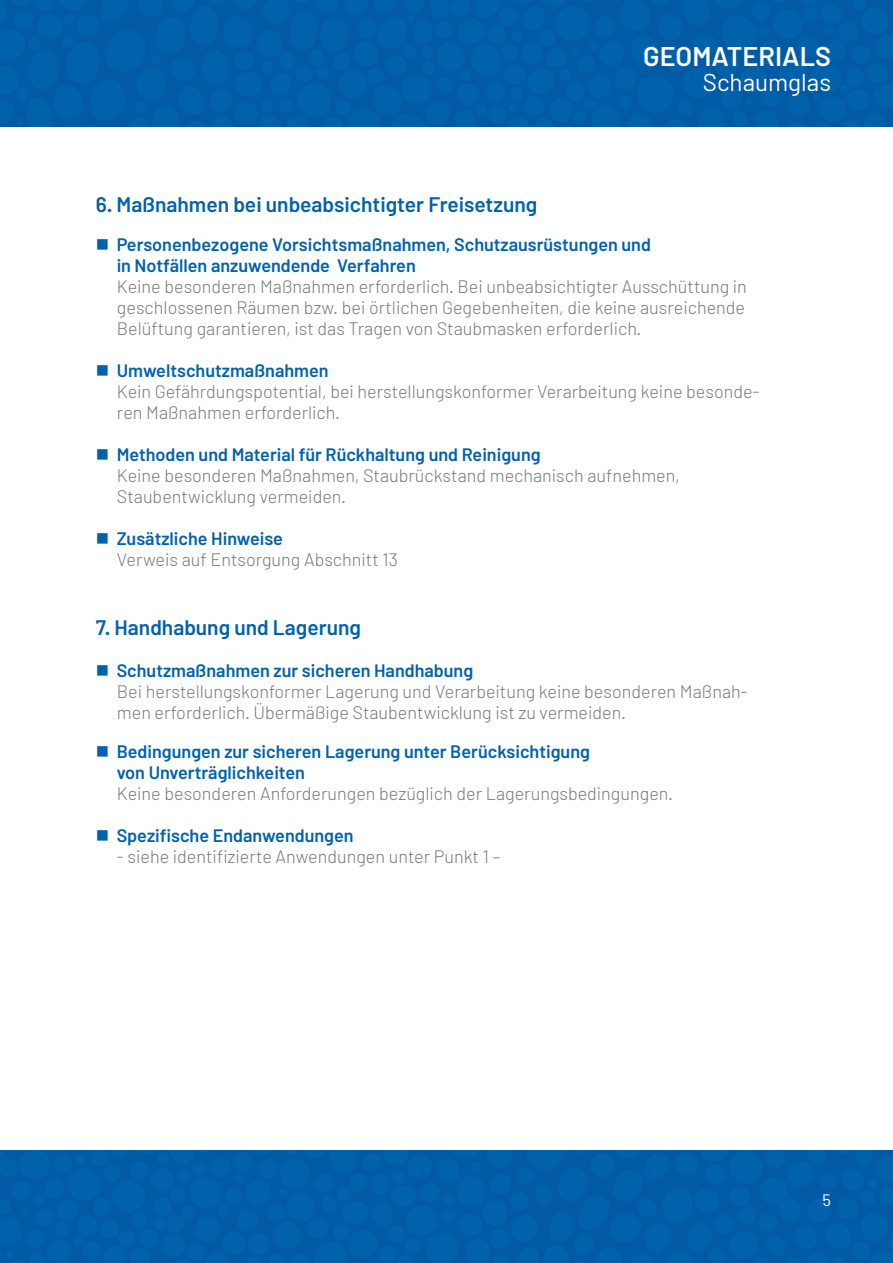
<style>
.page{position:relative;width:893px;height:1263px;background:#0161aa}
.page>*{position:absolute;margin:0;border:0;box-sizing:border-box;transform-origin:0 0}
.t1{font:600 27px "Barlow";color:#fff}
.t2{font:24.3px "Barlow";color:#fff}
.t3{font:600 21px "Barlow";color:#0161ab}
.t4{font:300 18px/21px "Barlow";color:#76787b}
.t5{font:600 18px/21px "Barlow";color:#0161ab}
.t6{font:16.5px "Barlow";color:#fff}
.s1{color:#0161ab}
.s2{font-weight:600;color:#0161ab}
</style>
<div class="page">
<div style="left:0;top:128px;width:893px;height:1021px;background:#fff"></div>
<h1 class="t1" style="left:643px;top:40px;width:189px">GEOMATERIALS</h1>
<h2 class="t2" style="left:703px;top:67px;width:130px">Schaumglas</h2>
<p class="t3" style="left:96px;top:192px;width:443px">6. Maßnahmen bei unbeabsichtigter Freisetzung</p>
<p class="t5" style="left:117px;top:234px;width:536px;text-indent:-21px">■ Personenbezogene Vorsichtsmaßnahmen, Schutzausrüstungen und in Notfällen anzuwendende Verfahren</p>
<p class="t4" style="left:117px;top:276px;width:631px;text-align:justify">Keine besonderen Maßnahmen erforderlich. Bei unbeabsichtigter Ausschüttung in geschlossenen Räumen bzw. bei örtlichen Gegebenheiten, die keine ausreichende Belüftung garantieren, ist das Tragen von Staubmasken erforderlich.</p>
<p class="t4" style="left:117px;top:360px;width:644px;text-indent:-21px"><span class="s1">■</span> <span class="s2">Umweltschutzmaßnahmen<br></span>Kein Gefährdungspotential, bei herstellungskonformer Verarbeitung keine besonde&shy;ren Maßnahmen erforderlich.</p>
<p class="t4" style="left:117px;top:444px;width:564px;text-indent:-21px"><span class="s1">■</span> <span class="s2">Methoden und Material für Rückhaltung und Reinigung<br></span>Keine besonderen Maßnahmen, Staubrückstand mechanisch aufnehmen,<br>Staubentwicklung vermeiden.</p>
<p class="t4" style="left:117px;top:528px;width:282px;text-indent:-21px"><span class="s1">■</span> <span class="s2">Zusätzliche Hinweise<br></span>Verweis auf Entsorgung Abschnitt 13</p>
<p class="t3" style="left:96px;top:615px;width:267px">7. Handhabung und Lagerung</p>
<p class="t4" style="left:117px;top:660px;width:632px;text-indent:-21px"><span class="s1">■</span> <span class="s2">Schutzmaßnahmen zur sicheren Handhabung<br></span>Bei herstellungskonformer Lagerung und Verarbeitung keine besonderen Maßnah&shy;men erforderlich. Übermäßige Staubentwicklung ist zu vermeiden.</p>
<p class="t5" style="left:117px;top:741px;width:475px;text-indent:-21px">■ Bedingungen zur sicheren Lagerung unter Berücksichtigung von Unverträglichkeiten</p>
<p class="t4" style="left:117px;top:783px;width:558px">Keine besonderen Anforderungen bezüglich der Lagerungsbedingungen.</p>
<p class="t5" style="left:96px;top:825px;width:259px">■ Spezifische Endanwendungen</p>
<p class="t4" style="left:117px;top:846px;width:385px">- siehe identifizierte Anwendungen unter Punkt 1 –</p>
<p class="t6" style="left:822px;top:1189px;width:10px">5</p>
</div>
